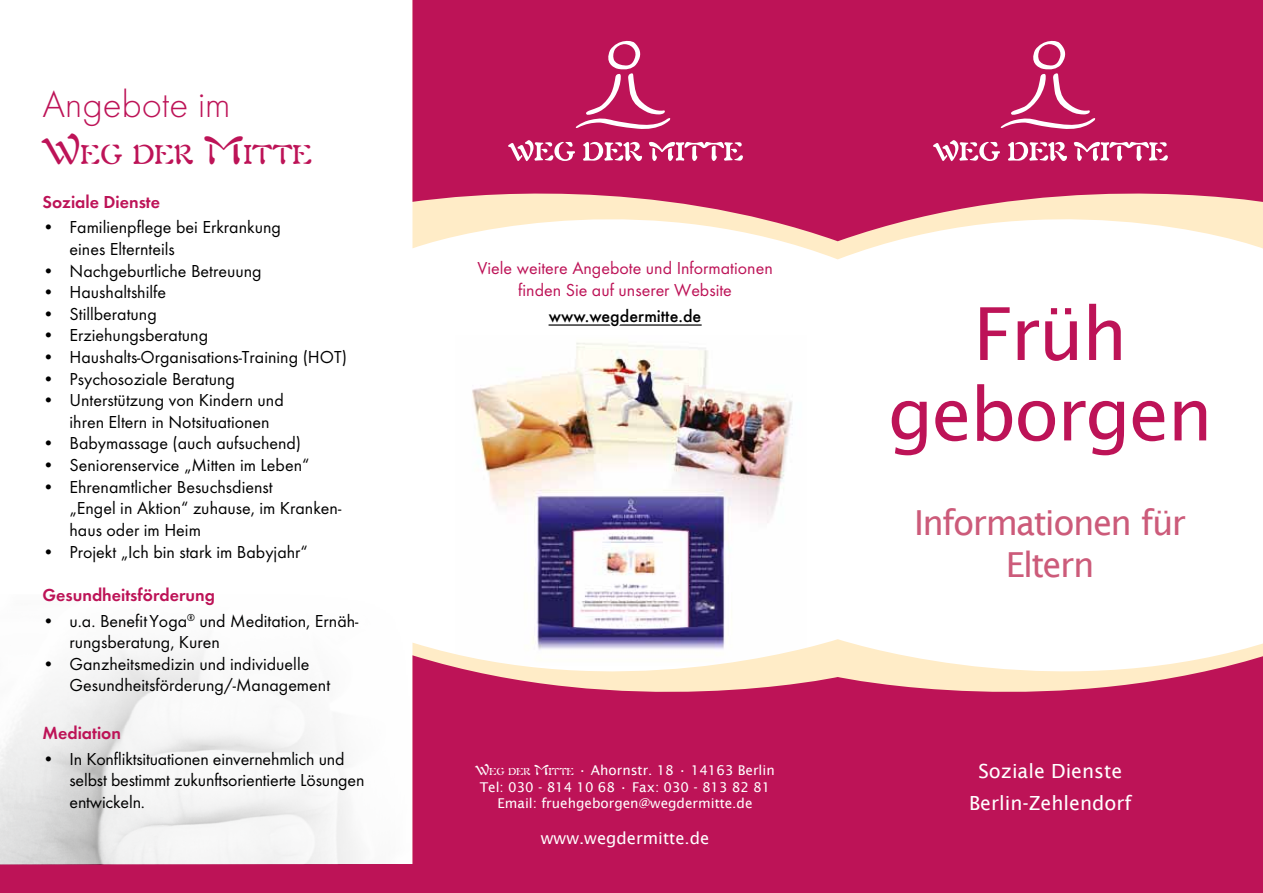
<style>
.page{position:relative;width:1263px;height:893px;background:#fff}
.page>*{position:absolute;margin:0;border:0;box-sizing:border-box;transform-origin:0 0}
.t1{font:72.9px/80.4px "Lucida Sans";letter-spacing:-.025em;color:#bd1357;text-align:center}
.t2{font:300 39px "Futura L";color:#bd1357}
.t3{font:34.5px/41.4px "Lucida Sans";letter-spacing:-.045em;color:#cc5b7a;text-align:center}
.t4{font:27.3px "Auriol";color:#bd1357}
.t5{font:19.5px/32px "Lucida Sans";color:#fff;text-align:center}
.t6{font:18px/21.6px "Fut";color:#000}
.t7{font:18px/21.6px "Fut";color:#bd1357;text-align:center}
.t8{font:600 18px "Futura D";color:#bd1357}
.t9{font:500 18px "Futura M";color:#000}
.t10{font:16.5px "Lucida Sans";color:#fff}
.t11{font:13.5px/16.8px "Lucida Sans";color:#fff;text-align:center}
.s1{font-size:39px}
.s2{font-family:"Auriol";font-size:14.25px}
.s3{font-family:"Auriol";font-size:10.05px}
</style>
<div class="page">
<img style="left:472px;top:342px;width:321px;height:297px">
<hr style="left:549px;top:324px;width:153px;height:2px;background:#000">
<svg style="left:608px;top:324px;width:14px;height:2px"></svg>
<svg style="left:412px;top:639px;width:851px;height:13px"></svg>
<svg style="left:412px;top:652px;width:851px;height:241px;fill:#bd1357"></svg>
<svg style="left:412px;top:241px;width:851px;height:18px"></svg>
<svg style="left:412px;top:0;width:851px;height:241px;fill:#bd1357"></svg>
<svg style="left:1000px;top:40px;width:96px;height:90px"></svg>
<svg style="left:933px;top:140px;width:235px;height:21px"></svg>
<svg style="left:575px;top:40px;width:96px;height:90px"></svg>
<svg style="left:508px;top:140px;width:235px;height:21px"></svg>
<div style="left:0;top:864px;width:417px;height:29px;background:#bd1357"></div>
<img style="left:0;top:644px;width:360px;height:220px">
<h2 class="t2" style="left:43px;top:82px;width:189px">Angebote im</h2>
<h3 class="t4" style="left:43px;top:139px;width:271px"><span class="s1">W</span>eg der <span class="s1">M</span>itte</h3>
<p class="t8" style="left:43px;top:191px;width:119px">Soziale Dienste</p>
<p class="t6" style="left:70px;top:217px;width:213px;text-indent:-27px">• Familienpflege bei Erkrankung eines Elternteils</p>
<p class="t6" style="left:43px;top:260px;width:221px">• Nachgeburtliche Betreuung</p>
<p class="t6" style="left:43px;top:281px;width:125px">• Haushaltshilfe</p>
<p class="t6" style="left:43px;top:303px;width:116px">• Stillberatung</p>
<p class="t6" style="left:43px;top:325px;width:167px">• Erziehungsberatung</p>
<p class="t6" style="left:43px;top:346px;width:306px">• Haushalts-Organisations-Training (HOT)</p>
<p class="t6" style="left:43px;top:368px;width:194px">• Psychosoziale Beratung</p>
<p class="t6" style="left:70px;top:389px;width:216px;text-indent:-27px">• Unterstützung von Kindern und ihren Eltern in Notsituationen</p>
<p class="t6" style="left:43px;top:433px;width:260px">• Babymassage (auch aufsuchend)</p>
<p class="t6" style="left:43px;top:454px;width:268px">• Seniorenservice „Mitten im Leben“</p>
<p class="t6" style="left:70px;top:476px;width:273px;text-indent:-27px">• Ehrenamtlicher Besuchsdienst<br>„Engel in Aktion“ zuhause, im Kranken&shy;haus oder im Heim</p>
<p class="t6" style="left:43px;top:541px;width:267px">• Projekt „Ich bin stark im Babyjahr“</p>
<p class="t8" style="left:43px;top:584px;width:174px">Gesundheitsförderung</p>
<p class="t6" style="left:70px;top:610px;width:290px;text-indent:-27px">• u.a. BenefitYoga<sup>®</sup> und Meditation, Ernäh&shy;rungsberatung, Kuren</p>
<p class="t6" style="left:70px;top:653px;width:262px;text-indent:-27px">• Ganzheitsmedizin und individuelle<br>Gesundheitsförderung/-Management</p>
<p class="t8" style="left:43px;top:722px;width:80px">Mediation</p>
<p class="t6" style="left:70px;top:748px;width:296px;text-indent:-27px">• In Konfliktsituationen einvernehmlich und selbst bestimmt zukunftsorientierte Lösungen entwickeln.</p>
<p class="t7" style="left:477px;top:257px;width:297px">Viele weitere Angebote und Informationen finden Sie auf unserer Website</p>
<p class="t9" style="left:549px;top:305px;width:154px">www.wegdermitte.de</p>
<p class="t11" style="left:475px;top:761px;width:301px"><span class="s2">W</span><span class="s3">eg der</span> <span class="s2">M</span><span class="s3">itte</span> • Ahornstr. 18 • 14163 Berlin<br>Tel: 030 - 814 10 68 • Fax: 030 - 813 82 81<br>Email: fruehgeborgen@wegdermitte.de</p>
<p class="t10" style="left:541px;top:829px;width:170px">www.wegdermitte.de</p>
<h1 class="t1" style="left:888px;top:294px;width:327px">Früh geborgen</h1>
<h3 class="t3" style="left:914px;top:502px;width:273px">Informationen für<br>Eltern</h3>
<p class="t5" style="left:969px;top:755px;width:164px">Soziale Dienste<br>Berlin-Zehlendorf</p>
</div>
